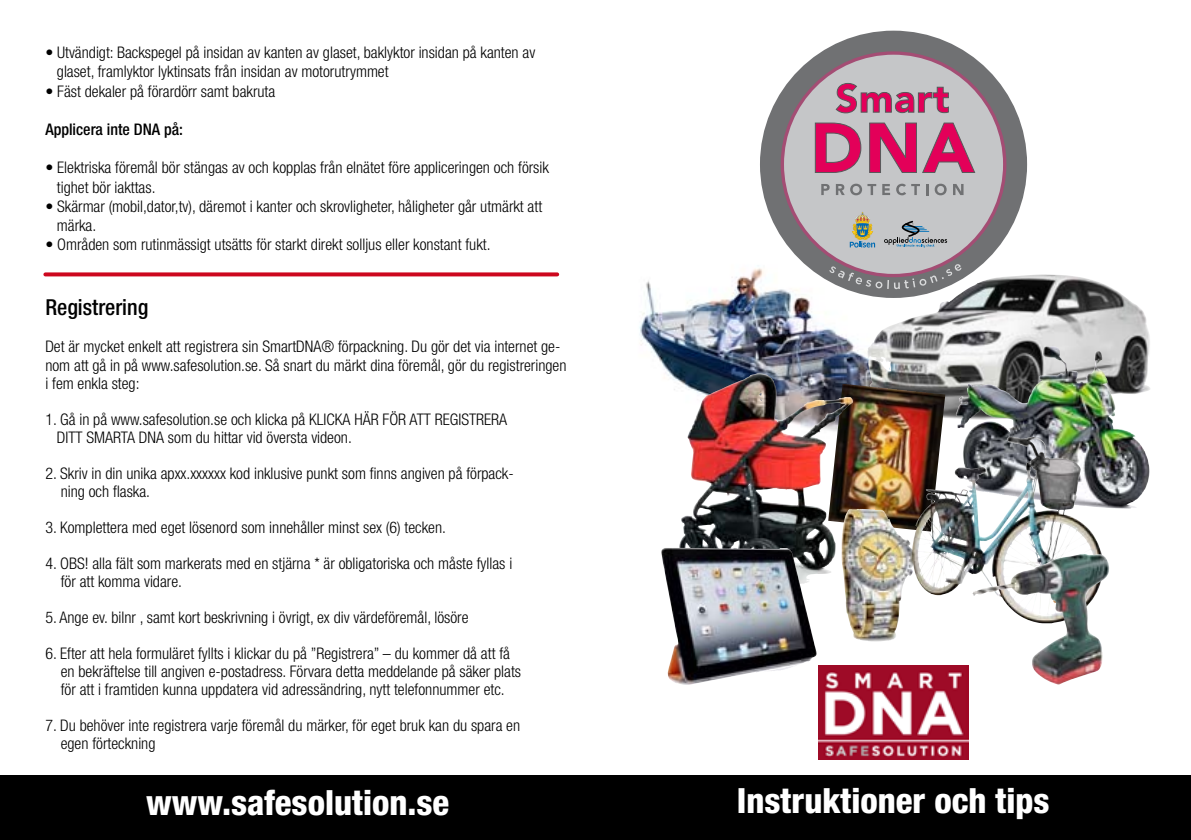
<style>
.page{position:relative;width:1191px;height:840px;background:#fff}
.page>*{position:absolute;margin:0;border:0;box-sizing:border-box;transform-origin:0 0}
.t1{font:800 condensed 34.8px "Helvetica Neue";color:#fff}
.t2{font:500 condensed 22px "Helvetica Neue";color:#000}
.t3{font:300 condensed 16px/18px "Helvetica Neue";color:#000}
.t4{font:500 condensed 16px "Helvetica Neue";color:#000}
</style>
<div class="page">
<img style="left:818px;top:665px;width:151px;height:94px">
<img style="left:639px;top:219px;width:215px;height:171px">
<img style="left:854px;top:277px;width:296px;height:143px">
<img style="left:836px;top:383px;width:109px;height:140px">
<img style="left:841px;top:508px;width:71px;height:133px">
<img style="left:954px;top:346px;width:112px;height:90px">
<img style="left:912px;top:436px;width:191px;height:160px">
<img style="left:678px;top:373px;width:158px;height:201px">
<img style="left:661px;top:547px;width:156px;height:137px">
<img style="left:971px;top:553px;width:138px;height:131px">
<div style="left:0;top:775px;width:1191px;height:64px;background:#000"></div>
<svg style="left:45px;top:272px;width:512px;height:4px;background:#d22136"></svg>
<div style="left:760px;top:31px;width:267px;height:267px;background:#707173;border-radius:50%"></div>
<svg style="left:780px;top:51px;width:226px;height:226px;fill:#c5c6c8"></svg>
<svg style="left:849px;top:212px;width:26px;height:35px"></svg>
<svg style="left:829px;top:263px;width:132px;height:26px"></svg>
<svg style="left:884px;top:221px;width:63px;height:26px;background:#9fa8af"></svg>
<svg style="left:835px;top:83px;width:113px;height:30px;background:#bc7593"></svg>
<svg style="left:815px;top:123px;width:46px;height:50px;background:#c94e7f"></svg>
<svg style="left:869px;top:123px;width:47px;height:50px;background:#cb4379"></svg>
<svg style="left:922px;top:122px;width:53px;height:51px;background:#c76f93"></svg>
<svg style="left:821px;top:184px;width:8px;height:11px"></svg>
<svg style="left:836px;top:184px;width:8px;height:11px"></svg>
<svg style="left:850px;top:183px;width:26px;height:12px"></svg>
<svg style="left:882px;top:184px;width:8px;height:11px"></svg>
<svg style="left:896px;top:183px;width:24px;height:12px"></svg>
<svg style="left:926px;top:184px;width:2px;height:11px"></svg>
<svg style="left:934px;top:183px;width:12px;height:12px"></svg>
<svg style="left:953px;top:184px;width:10px;height:11px"></svg>
<p class="t3" style="left:57px;top:43px;width:480px;line-height:19.2px;text-indent:-12px">• Utvändigt: Backspegel på insidan av kanten av glaset, baklyktor insidan på kanten av glaset, framlyktor lyktinsats från insidan av motorutrymmet</p>
<p class="t3" style="left:45px;top:82px;width:231px">• Fäst dekaler på förardörr samt bakruta</p>
<p class="t4" style="left:45px;top:120px;width:139px">Applicera inte DNA på:</p>
<p class="t3" style="left:57px;top:158px;width:493px;line-height:19.2px;text-indent:-12px">• Elektriska föremål bör stängas av och kopplas från elnätet före appliceringen och försik tighet bör iakttas.</p>
<p class="t3" style="left:57px;top:196px;width:487px;line-height:19.2px;text-indent:-12px">• Skärmar (mobil,dator,tv), däremot i kanter och skrovligheter, håligheter går utmärkt att märka.</p>
<p class="t3" style="left:45px;top:235px;width:447px">• Områden som rutinmässigt utsätts för starkt direkt solljus eller konstant fukt.</p>
<h2 class="t2" style="left:45px;top:294px;width:104px">Registrering</h2>
<p class="t3" style="left:45px;top:337px;width:522px">Det är mycket enkelt att registrera sin SmartDNA® förpackning. Du gör det via internet ge&shy;nom att gå in på www.safesolution.se. Så snart du märkt dina föremål, gör du registreringen i fem enkla steg:</p>
<p class="t3" style="left:57px;top:409px;width:452px;text-indent:-12px">1. Gå in på www.safesolution.se och klicka på KLICKA HÄR FÖR ATT REGISTRERA<br>DITT SMARTA DNA som du hittar vid översta videon.</p>
<p class="t3" style="left:61px;top:463px;width:454px;text-indent:-15px">2. Skriv in din unika apxx.xxxxxx kod inklusive punkt som finns angiven på förpack&shy;ning och flaska.</p>
<p class="t3" style="left:45px;top:517px;width:402px">3. Komplettera med eget lösenord som innehåller minst sex (6) tecken.</p>
<p class="t3" style="left:61px;top:553px;width:453px;text-indent:-15px">4. OBS! alla fält som markerats med en stjärna * är obligatoriska och måste fyllas i för att komma vidare.</p>
<p class="t3" style="left:45px;top:607px;width:424px">5. Ange ev. bilnr , samt kort beskrivning i övrigt, ex div värdeföremål, lösöre</p>
<p class="t3" style="left:61px;top:643px;width:462px;text-indent:-15px">6. Efter att hela formuläret fyllts i klickar du på ”Registrera” – du kommer då att få en bekräftelse till angiven e-postadress. Förvara detta meddelande på säker plats för att i framtiden kunna uppdatera vid adressändring, nytt telefonnummer etc.</p>
<p class="t3" style="left:61px;top:715px;width:461px;text-indent:-15px">7. Du behöver inte registrera varje föremål du märker, för eget bruk kan du spara en egen förteckning</p>
<h1 class="t1" style="left:146px;top:780px;width:305px">www.safesolution.se</h1>
<h1 class="t1" style="left:736px;top:778px;width:314px">Instruktioner och tips</h1>
</div>
